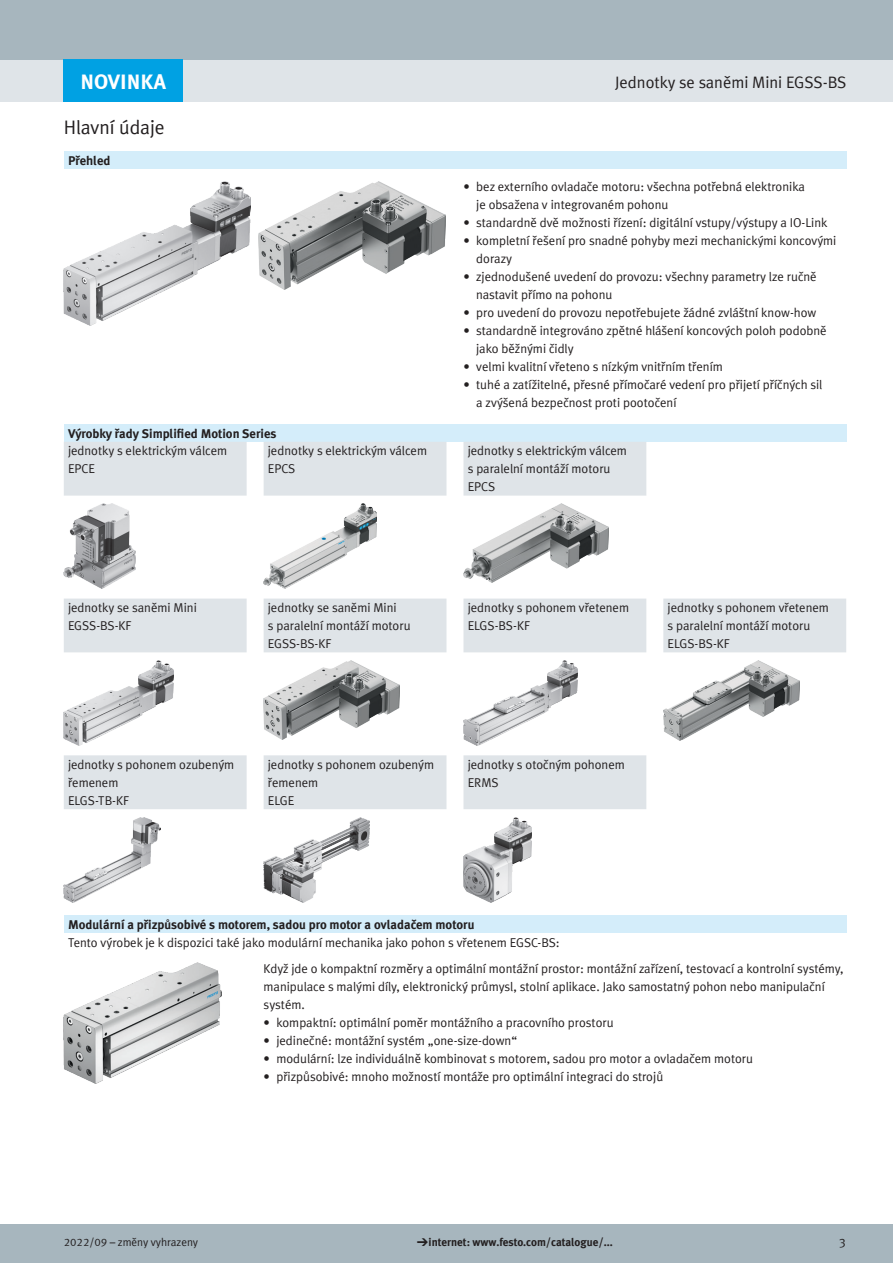
<style>
.page{position:relative;width:893px;height:1263px;background:#fff}
.page>*{position:absolute;margin:0;border:0;box-sizing:border-box;transform-origin:0 0}
.t1{font:700 21px "Meta Plus LF";color:#fff}
.FES_title_section{font:19.5px "Festo";letter-spacing:-.005em;color:#231f20}
.FES_title_family{font:16.5px "Festo";color:#231f20}
.FES_regular{font:12.75px/18px "Festo";color:#231f20}
.FES_head_2_text{font:12.75px/18px "Festo";color:#231f20}
.FES_head_1_text{font:700 12.75px "Festo";color:#231f20}
.t2{font:700 11.25px "Festo";color:#231f20}
.t3{font:11.25px "Festo";color:#231f20}
.s1{font-family:"Meto Pict 182";font-weight:400}
</style>
<div class="page">
<div style="left:0;top:1225px;width:893px;height:38px;background:#a7b6be"></div>
<div style="left:0;top:60px;width:893px;height:42px;background:#dfe4e8"></div>
<div style="left:0;top:0;width:893px;height:60px;background:#a7b6be"></div>
<div style="left:64px;top:151px;width:782px;height:18px;background:#d4edfa"></div>
<img style="left:64px;top:181px;width:187px;height:145px">
<img style="left:259px;top:181px;width:187px;height:108px">
<div style="left:64px;top:424px;width:782px;height:18px;background:#d4edfa"></div>
<svg style="left:64px;top:442px;width:782px;height:367px"></svg>
<img style="left:64px;top:504px;width:72px;height:85px">
<img style="left:264px;top:504px;width:112px;height:85px">
<img style="left:463px;top:504px;width:145px;height:78px">
<img style="left:64px;top:661px;width:110px;height:85px">
<img style="left:264px;top:661px;width:136px;height:78px">
<img style="left:463px;top:661px;width:115px;height:85px">
<img style="left:663px;top:661px;width:136px;height:80px">
<img style="left:64px;top:817px;width:97px;height:85px">
<img style="left:264px;top:817px;width:105px;height:85px">
<img style="left:463px;top:817px;width:68px;height:85px">
<div style="left:64px;top:915px;width:782px;height:18px;background:#d4edfa"></div>
<img style="left:64px;top:963px;width:157px;height:121px">
<div style="left:64px;top:60px;width:119px;height:42px;background:#00a1e3"></div>
<p class="t1" style="left:81px;top:68px;width:87px">NOVINKA</p>
<p class="FES_title_section" style="left:64px;top:113px;width:103px">Hlavní údaje</p>
<p class="FES_head_1_text" style="left:68px;top:151px;width:44px">Přehled</p>
<p class="FES_head_1_text" style="left:68px;top:423px;width:210px">Výrobky řady Simplified Motion Series</p>
<p class="FES_head_2_text" style="left:68px;top:441px;width:161px">jednotky s elektrickým válcem</p>
<p class="FES_head_2_text" style="left:68px;top:459px;width:29px">EPCE</p>
<p class="FES_head_2_text" style="left:268px;top:441px;width:161px">jednotky s elektrickým válcem</p>
<p class="FES_head_2_text" style="left:268px;top:459px;width:29px">EPCS</p>
<p class="FES_title_family" style="left:615px;top:70px;width:233px">Jednotky se saněmi Mini EGSS-BS</p>
<p class="FES_regular" style="left:476px;top:177px;width:330px;text-indent:-13px">• bez externího ovladače motoru: všechna potřebná elektronika je obsažena v integrovaném pohonu</p>
<p class="FES_regular" style="left:463px;top:213px;width:365px">• standardně dvě možnosti řízení: digitální vstupy/výstupy a IO-Link</p>
<p class="FES_regular" style="left:476px;top:231px;width:362px;text-indent:-13px">• kompletní řešení pro snadné pohyby mezi mechanickými koncovými dorazy</p>
<p class="FES_regular" style="left:476px;top:267px;width:342px;text-indent:-13px">• zjednodušené uvedení do provozu: všechny parametry lze ručně nastavit přímo na pohonu</p>
<p class="FES_regular" style="left:463px;top:303px;width:354px">• pro uvedení do provozu nepotřebujete žádné zvláštní know-how</p>
<p class="FES_regular" style="left:476px;top:321px;width:352px;text-indent:-13px">• standardně integrováno zpětné hlášení koncových poloh podobně jako běžnými čidly</p>
<p class="FES_regular" style="left:463px;top:357px;width:261px">• velmi kvalitní vřeteno s nízkým vnitřním třením</p>
<p class="FES_regular" style="left:476px;top:375px;width:348px;text-indent:-13px">• tuhé a zatížitelné, přesné přímočaré vedení pro přijetí příčných sil a zvýšená bezpečnost proti pootočení</p>
<p class="FES_head_2_text" style="left:468px;top:441px;width:161px">jednotky s elektrickým válcem s paralelní montáží motoru</p>
<p class="FES_head_2_text" style="left:468px;top:477px;width:29px">EPCS</p>
<p class="FES_head_2_text" style="left:68px;top:598px;width:130px">jednotky se saněmi Mini</p>
<p class="FES_head_2_text" style="left:68px;top:616px;width:65px">EGSS-BS-KF</p>
<p class="FES_head_2_text" style="left:268px;top:598px;width:144px">jednotky se saněmi Mini<br>s paralelní montáží motoru</p>
<p class="FES_head_2_text" style="left:268px;top:634px;width:65px">EGSS-BS-KF</p>
<p class="FES_head_2_text" style="left:468px;top:598px;width:163px">jednotky s pohonem vřetenem</p>
<p class="FES_head_2_text" style="left:468px;top:616px;width:64px">ELGS-BS-KF</p>
<p class="FES_head_2_text" style="left:668px;top:598px;width:163px">jednotky s pohonem vřetenem s paralelní montáží motoru</p>
<p class="FES_head_2_text" style="left:668px;top:634px;width:64px">ELGS-BS-KF</p>
<p class="FES_head_2_text" style="left:68px;top:755px;width:168px">jednotky s pohonem ozubeným řemenem</p>
<p class="FES_head_2_text" style="left:68px;top:791px;width:62px">ELGS-TB-KF</p>
<p class="FES_head_2_text" style="left:268px;top:755px;width:168px">jednotky s pohonem ozubeným řemenem</p>
<p class="FES_head_2_text" style="left:268px;top:791px;width:28px">ELGE</p>
<p class="FES_head_2_text" style="left:468px;top:755px;width:159px">jednotky s otočným pohonem</p>
<p class="FES_head_2_text" style="left:468px;top:773px;width:33px">ERMS</p>
<p class="FES_head_1_text" style="left:68px;top:914px;width:408px">Modulární a přizpůsobivé s motorem, sadou pro motor a ovladačem motoru</p>
<p class="FES_regular" style="left:68px;top:932px;width:493px">Tento výrobek je k dispozici také jako modulární mechanika jako pohon s vřetenem EGSC-BS:</p>
<p class="FES_regular" style="left:264px;top:958px;width:581px">Když jde o kompaktní rozměry a optimální montážní prostor: montážní zařízení, testovací a kontrolní systémy, manipulace s malými díly, elektronický průmysl, stolní aplikace. Jako samostatný pohon nebo manipulační systém.</p>
<p class="FES_regular" style="left:264px;top:1012px;width:352px">• kompaktní: optimální poměr montážního a pracovního prostoru</p>
<p class="FES_regular" style="left:264px;top:1030px;width:255px">• jedinečné: montážní systém „one-size-down“</p>
<p class="FES_regular" style="left:264px;top:1048px;width:491px">• modulární: lze individuálně kombinovat s motorem, sadou pro motor a ovladačem motoru</p>
<p class="FES_regular" style="left:264px;top:1066px;width:401px">• přizpůsobivé: mnoho možností montáže pro optimální integraci do strojů</p>
<p class="t3" style="left:64px;top:1234px;width:136px">2022/09 – změny vyhrazeny</p>
<p class="t2" style="left:417px;top:1234px;width:198px"><span class="s1">d</span> internet: www.festo.com/catalogue/...</p>
<p class="FES_regular" style="left:839px;top:1233px;width:9px">3</p>
</div>
